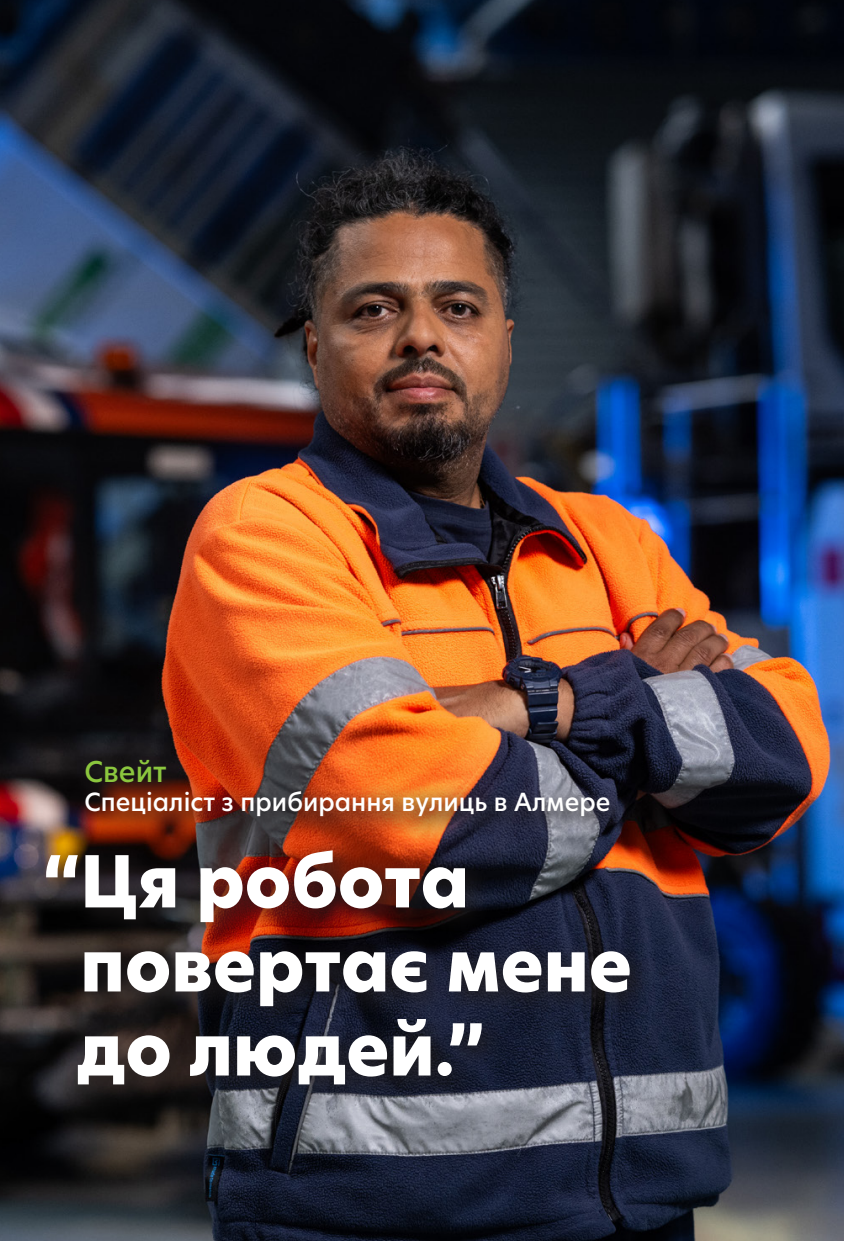
<style>
.page{position:relative;width:844px;height:1241px;background:#fff}
.page>*{position:absolute;margin:0;border:0;box-sizing:border-box;transform-origin:0 0}
.t1{font:800 70px/84px "New Hero";color:#fff}
.t2{font:500 28px "New Hero";color:#8bc63e}
.t3{font:500 24.5px "New Hero";color:#fff}
</style>
<div class="page">
<img style="left:0;top:0;width:843px;height:1240px">
<div style="left:33px;top:836px;width:623px;height:276px;background:#231f20;opacity:.75"></div>
<div style="left:73px;top:746px;width:563px;height:97px;background:#231f20;opacity:.75"></div>
<p class="t2" style="left:84px;top:752px;width:84px">Свейт</p>
<p class="t3" style="left:84px;top:785px;width:527px">Спеціаліст з прибирання вулиць в Алмере</p>
<p class="t1" style="left:80px;top:840px;width:553px;text-indent:-38px">“Ця робота повертає мене</p>
<p class="t1" style="left:76px;top:1008px;width:409px">до людей.”</p>
</div>
